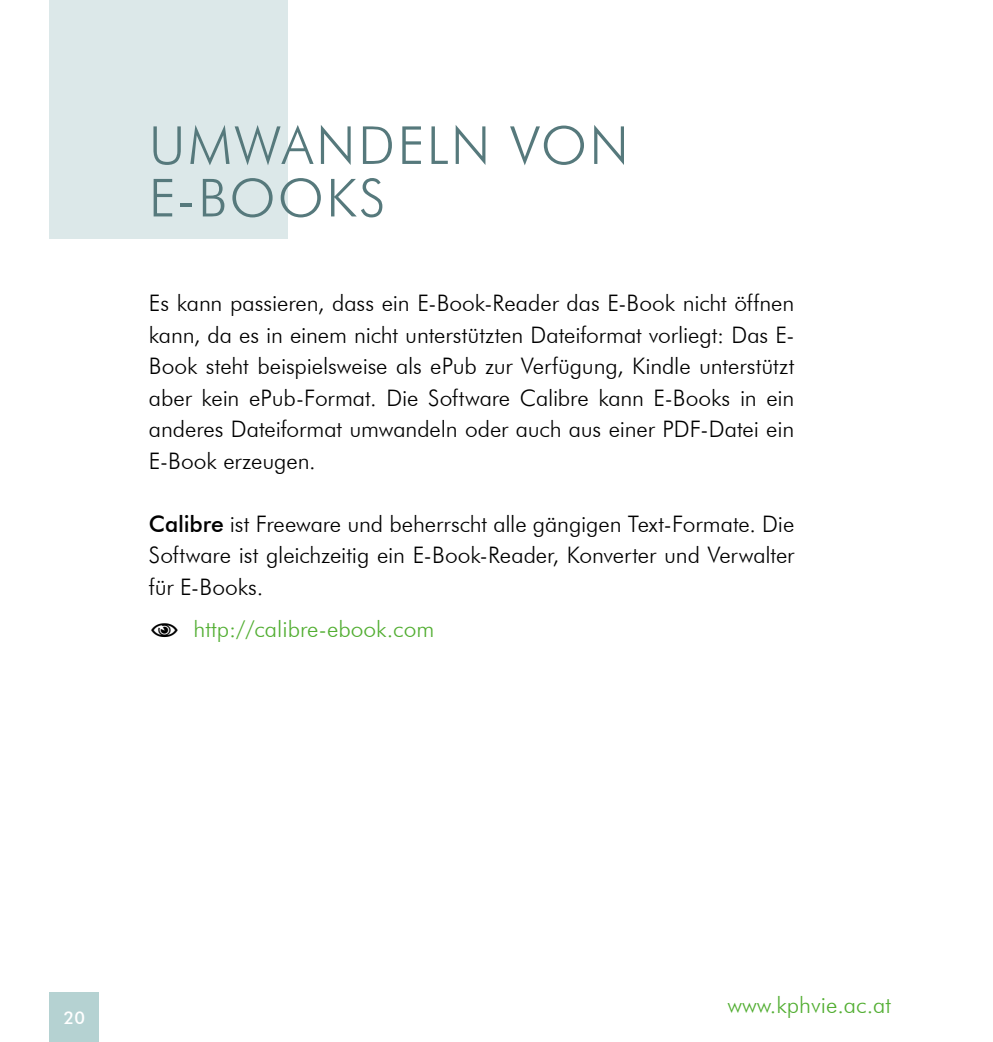
<style>
.page{position:relative;width:993px;height:1042px;background:#fff}
.page>*{position:absolute;margin:0;border:0;box-sizing:border-box;transform-origin:0 0}
.t1{font:300 52.5px/52.5px "Futura BT";letter-spacing:.05em;color:#56797c}
.t2{font:300 22.75px/31.5px "Futura BT";letter-spacing:-.005em;color:#000;text-align:justify}
.t3{font:300 22.75px "Futura BT";color:#52ae32}
.t4{font:500 17.5px "Futura BT";color:#fff}
.s1{font-weight:500}
</style>
<div class="page">
<div style="left:50px;top:992px;width:49px;height:50px;background:#b5d2d2"></div>
<div style="left:50px;top:0;width:238px;height:238px;background:#dce8e9"></div>
<h1 class="t1" style="left:149px;top:119px;width:481px">UMWANDELN VON<br>E-BOOKS</h1>
<p class="t2" style="left:149px;top:287px;width:646px">Es kann passieren, dass ein E-Book-Reader das E-Book nicht öffnen kann, da es in einem nicht unterstützten Dateiformat vorliegt: Das E-Book steht beispielsweise als ePub zur Verfügung, Kindle unterstützt aber kein ePub-Format. Die Software Calibre kann E-Books in ein anderes Dateiformat umwandeln oder auch aus einer PDF-Datei ein E-Book erzeugen.</p>
<p class="t2" style="left:149px;top:507px;width:646px"><span class="s1">Calibre</span> ist Freeware und beherrscht alle gängigen Text-Formate. Die Software ist gleichzeitig ein E-Book-Reader, Konverter und Verwalter für E-Books.</p>
<p class="t3" style="left:193px;top:614px;width:242px">http://calibre-ebook.com</p>
<p class="t4" style="left:64px;top:1007px;width:22px">20</p>
<p class="t3" style="left:727px;top:991px;width:165px">www.kphvie.ac.at</p>
</div>
